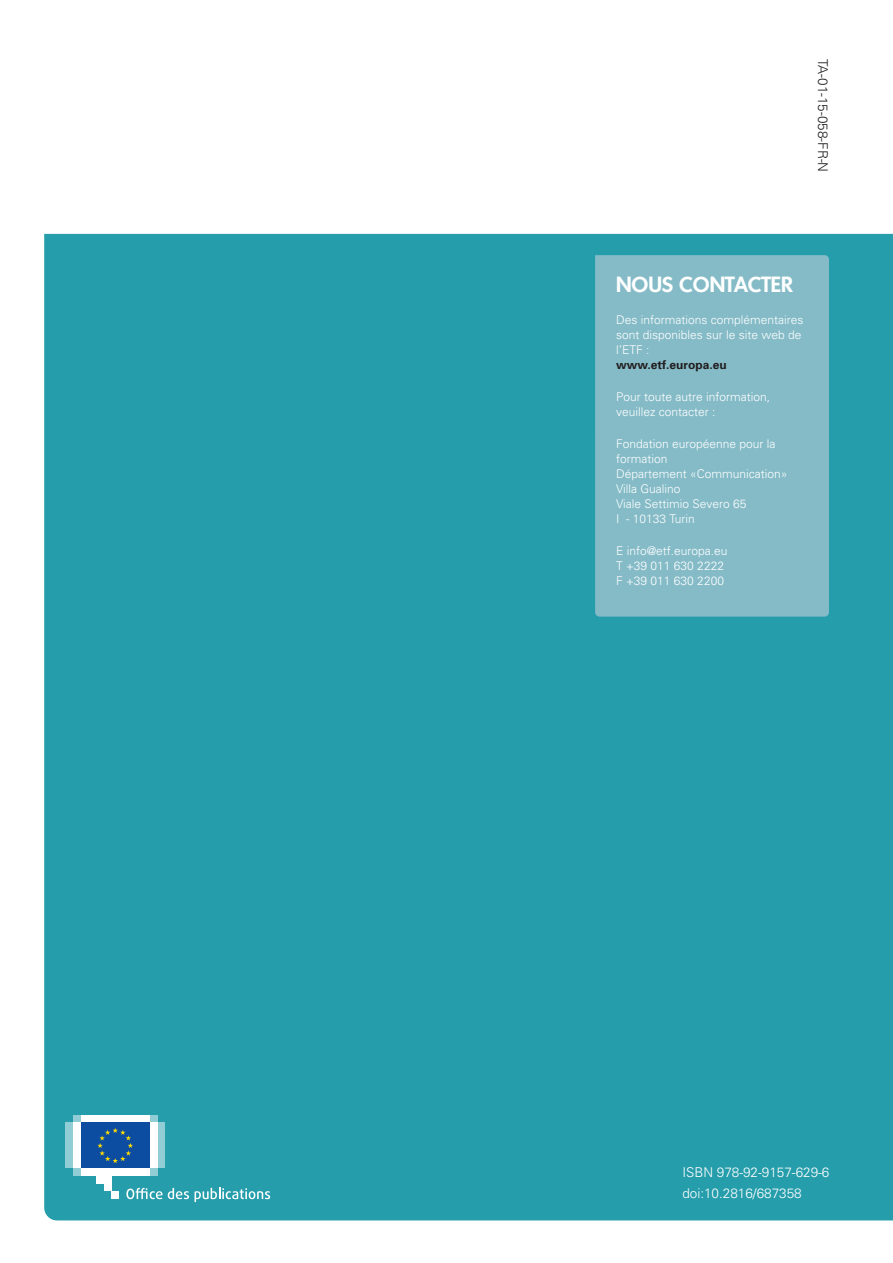
<style>
.page{position:relative;width:893px;height:1263px;background:#fff}
.page>*{position:absolute;margin:0;border:0;box-sizing:border-box;transform-origin:0 0}
.Body_Text{font:600 21px "Montreal";color:#fff}
.Body_Text-2{font:300 13.5px "Univers";color:#fff}
.Body_Text-3{font:300 13.5px "Univers";color:#231f20}
.Body_Text-4{font:300 12px/15px "Univers";color:#fff}
.s1{font-weight:700;color:#231f20}
</style>
<div class="page">
<div style="left:44px;top:234px;width:849px;height:986px;background:#259dab"></div>
<div style="left:73px;top:1168px;width:84px;height:8px;background:#91cdd4"></div>
<div style="left:73px;top:1115px;width:84px;height:7px;background:#91cdd4"></div>
<div style="left:81px;top:1115px;width:69px;height:7px;background:#fff"></div>
<div style="left:81px;top:1168px;width:69px;height:8px;background:#fff"></div>
<div style="left:150px;top:1122px;width:7px;height:46px;background:#fff"></div>
<div style="left:157px;top:1122px;width:8px;height:46px;background:#91cdd4"></div>
<div style="left:73px;top:1122px;width:8px;height:46px;background:#fff"></div>
<div style="left:65px;top:1122px;width:8px;height:46px;background:#91cdd4"></div>
<div style="left:96px;top:1168px;width:15px;height:16px;background:#fff"></div>
<div style="left:104px;top:1168px;width:7px;height:23px;background:#fff"></div>
<div style="left:111px;top:1191px;width:8px;height:8px;background:#fff"></div>
<div style="left:81px;top:1122px;width:69px;height:46px;background:#0d4da1"></div>
<svg style="left:97px;top:1128px;width:36px;height:35px"></svg>
<svg style="left:126px;top:1188px;width:63px;height:11px"></svg>
<svg style="left:195px;top:1188px;width:75px;height:14px"></svg>
<div style="left:595px;top:255px;width:234px;height:362px;background:#84bbc7"></div>
<p class="Body_Text-3" style="left:831px;top:59px;width:115px;rotate:90deg">TA-01-15-058-FR-N</p>
<p class="Body_Text" style="left:616px;top:271px;width:178px">NOUS CONTACTER</p>
<p class="Body_Text-4" style="left:616px;top:312px;width:189px">Des informations complémentaires sont disponibles sur le site web de l’ETF :<br><span class="s1">www.etf.europa.eu</span></p>
<p class="Body_Text-4" style="left:616px;top:389px;width:156px">Pour toute autre information, veuillez contacter :</p>
<p class="Body_Text-4" style="left:616px;top:436px;width:173px">Fondation européenne pour la formation<br>Département «Communication»<br>Villa Gualino<br>Viale Settimio Severo 65<br>I - 10133 Turin</p>
<p class="Body_Text-4" style="left:616px;top:543px;width:113px">E info@etf.europa.eu<br>T +39 011 630 2222<br>F +39 011 630 2200</p>
<p class="Body_Text-2" style="left:682px;top:1164px;width:149px">ISBN 978-92-9157-629-6</p>
<p class="Body_Text-2" style="left:682px;top:1185px;width:121px">doi:10.2816/687358</p>
</div>
